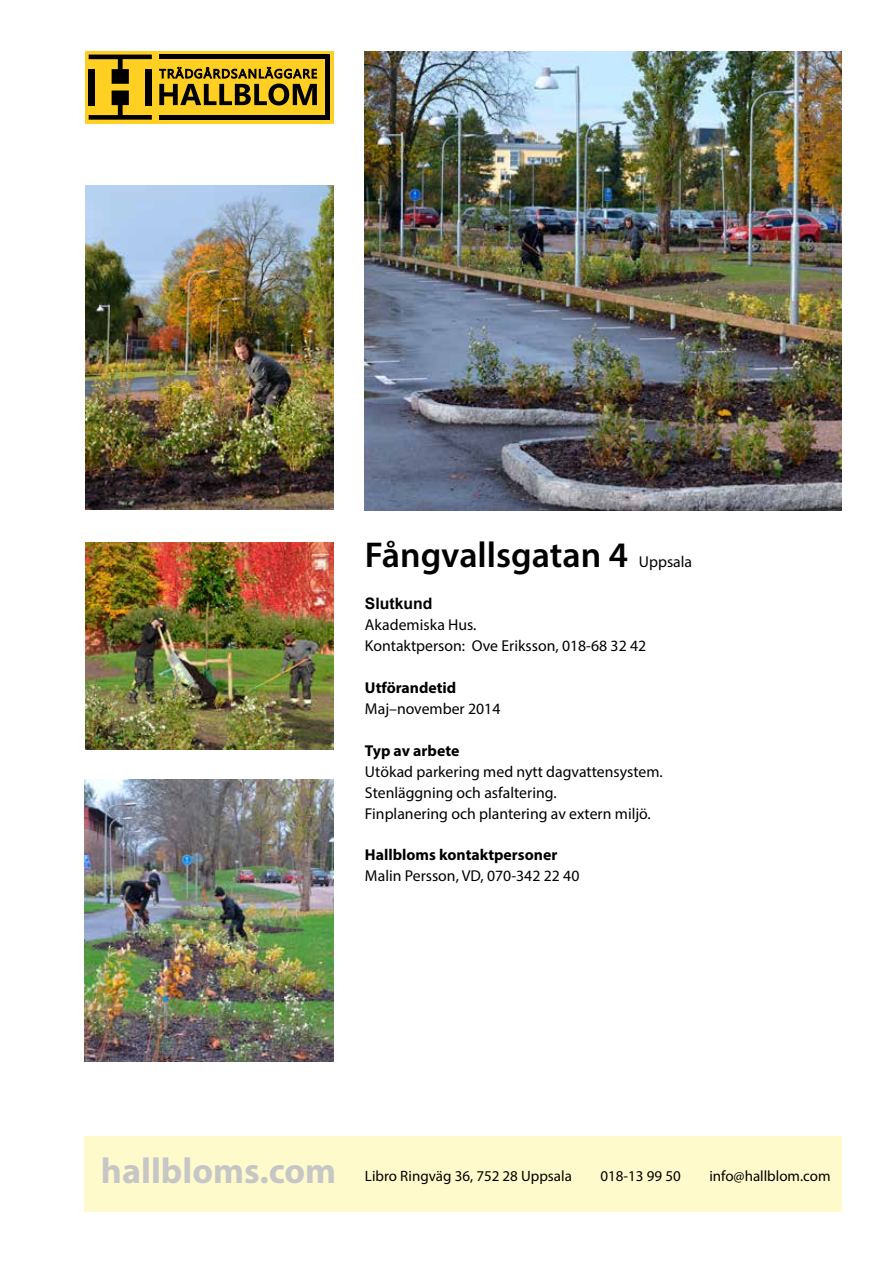
<style>
.page{position:relative;width:893px;height:1263px;background:#fff}
.page>*{position:absolute;margin:0;border:0;box-sizing:border-box;transform-origin:0 0}
.t1{font:600 36px "Myriad Pro";color:#000}
.t2{font:700 36px "Myriad Pro";color:#c6c6c6}
.t3{font:15.75px/21px "Myriad Pro";color:#000}
.t4{font:700 15.75px "Myriad Pro";color:#000}
.t5{font:700 15.75px "Arial";color:#000}
.t6{font:15px "Myriad Pro";color:#000}
</style>
<div class="page">
<div style="left:84px;top:1136px;width:758px;height:76px;background:#fffacb"></div>
<div style="left:85px;top:51px;width:248px;height:72px;background:#ffcf21"></div>
<svg style="left:159px;top:67px;width:158px;height:38px"></svg>
<div style="left:146px;top:69px;width:6px;height:36px;background:#000"></div>
<div style="left:89px;top:69px;width:6px;height:36px;background:#000"></div>
<svg style="left:89px;top:90px;width:63px;height:30px"></svg>
<svg style="left:89px;top:55px;width:63px;height:29px"></svg>
<hr style="left:159px;top:115px;width:170px;height:4px;background:#000">
<hr style="left:159px;top:55px;width:171px;height:4px;background:#000">
<div style="left:325px;top:55px;width:5px;height:64px;background:#000"></div>
<img style="left:85px;top:779px;width:249px;height:282px">
<img style="left:85px;top:542px;width:249px;height:207px">
<img style="left:85px;top:186px;width:249px;height:324px">
<img style="left:365px;top:51px;width:477px;height:460px">
<h1 class="t1" style="left:365px;top:532px;width:265px">Fångvallsgatan 4</h1>
<p class="t3" style="left:639px;top:551px;width:55px">Uppsala</p>
<p class="t5" style="left:365px;top:593px;width:69px">Slutkund</p>
<p class="t3" style="left:365px;top:614px;width:283px">Akademiska Hus.<br>Kontaktperson: Ove Eriksson, 018-68 32 42</p>
<p class="t4" style="left:365px;top:678px;width:93px">Utförandetid</p>
<p class="t3" style="left:365px;top:698px;width:137px">Maj–november 2014</p>
<p class="t4" style="left:365px;top:741px;width:96px">Typ av arbete</p>
<p class="t3" style="left:365px;top:761px;width:299px">Utökad parkering med nytt dagvattensystem.<br>Stenläggning och asfaltering.<br>Finplanering och plantering av extern miljö.</p>
<p class="t4" style="left:365px;top:844px;width:194px">Hallbloms kontaktpersoner</p>
<p class="t3" style="left:365px;top:865px;width:216px">Malin Persson, VD, 070-342 22 40</p>
<h1 class="t2" style="left:101px;top:1147px;width:237px">hallbloms.com</h1>
<p class="t6" style="left:365px;top:1166px;width:208px">Libro Ringväg 36, 752 28 Uppsala</p>
<p class="t6" style="left:600px;top:1166px;width:82px">018-13 99 50</p>
<p class="t6" style="left:709px;top:1166px;width:123px">info@hallblom.com</p>
</div>
